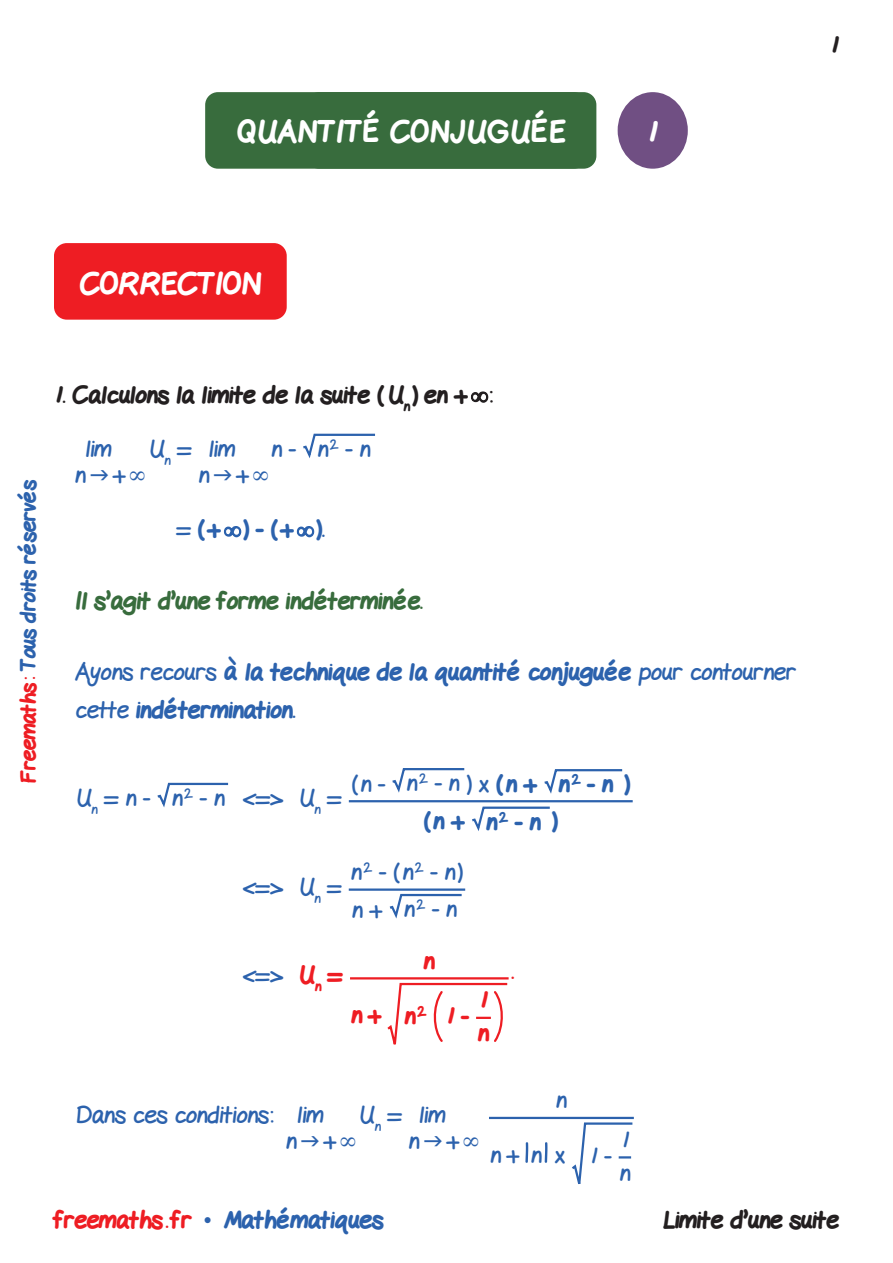
<style>
.page{position:relative;width:893px;height:1263px;background:#fff}
.page>*{position:absolute;margin:0;border:0;box-sizing:border-box;transform-origin:0 0}
.t1{font:800 30px "Gel Pen";letter-spacing:.02em;color:#fff}
.t2{font:800 30px "Gel Pen";color:#fff}
.Texte-corr{font:800 24px/37.5px "Gel Pen";color:#2c62ad}
.Texte-corr-2{font:24px "Gel Pen";color:#2c62ad}
.Texte{font:24px "Gel Pen";color:#2c62ad}
.Texte-Ennonce{font:800 24px "Gel Pen";color:#231f20}
.Texte-corr-3{font:800 24px "Gel Pen";color:#386c3d}
.Texte-2{font:800 24px "Gel Pen";color:#2c62ad}
.Texte-3{font:800 24px "Gel Pen";color:#ee1d23}
.Texte-corr-4{font:800 24px "Gel Pen";color:#ee1d23}
.t3{font:800 21px "Gel Pen";letter-spacing:-.01em;color:#2c62ad}
.s1{color:#ee1d23}
.s2{font-weight:400}
.s3{font-weight:800}
.s4{font-weight:800;color:#ee1d23}
.s5{font-family:"Times New Roman";font-weight:400}
</style>
<div class="page">
<div style="left:54px;top:243px;width:233px;height:77px;background:#ee1d23;border-radius:13px"></div>
<svg style="left:471px;top:391px;width:18px;height:12px"></svg>
<svg style="left:303px;top:433px;width:72px;height:25px"></svg>
<svg style="left:223px;top:526px;width:19px;height:12px"></svg>
<svg style="left:296px;top:526px;width:19px;height:12px"></svg>
<svg style="left:157px;top:782px;width:72px;height:26px"></svg>
<hr style="left:349px;top:800px;width:284px;height:2px;background:#2c62ad">
<svg style="left:392px;top:768px;width:73px;height:25px"></svg>
<svg style="left:544px;top:769px;width:79px;height:25px"></svg>
<svg style="left:472px;top:806px;width:78px;height:25px"></svg>
<hr style="left:349px;top:888px;width:116px;height:3px;background:#2c62ad">
<svg style="left:389px;top:893px;width:73px;height:26px"></svg>
<hr style="left:350px;top:977px;width:159px;height:2px;background:#ee1d23">
<svg style="left:387px;top:982px;width:121px;height:63px"></svg>
<hr style="left:489px;top:1117px;width:145px;height:2px;background:#2c62ad">
<svg style="left:525px;top:1142px;width:3px;height:21px"></svg>
<svg style="left:545px;top:1142px;width:2px;height:21px"></svg>
<svg style="left:572px;top:1122px;width:61px;height:62px"></svg>
<div style="left:618px;top:92px;width:70px;height:77px;background:#704f83;border-radius:50%"></div>
<div style="left:205px;top:92px;width:391px;height:77px;background:#386c3d;border-radius:13px"></div>
<p class="t1" style="left:236px;top:109px;width:331px">QUANTITÉ CONJUGUÉE</p>
<p class="t1" style="left:647px;top:109px;width:12px">1</p>
<p class="t1" style="left:406px;top:109px;width:83px">TITRE</p>
<p class="Texte-Ennonce" style="left:830px;top:26px;width:10px">1</p>
<p class="t2" style="left:80px;top:260px;width:183px">CORRECTION</p>
<p class="t3" style="left:12px;top:783px;width:305px;rotate:-90deg"><span class="s1">Freemaths:</span> Tous droits réservés</p>
<p class="Texte-Ennonce" style="left:54px;top:376px;width:440px">1. Calculons la limite de la suite (U<sub>n</sub> ) en + :</p>
<p class="Texte-corr-2" style="left:85px;top:429px;width:28px">lim</p>
<p class="Texte" style="left:75px;top:455px;width:72px">n +∞</p>
<p class="Texte-corr-2" style="left:272px;top:429px;width:26px">n -</p>
<p class="Texte" style="left:318px;top:429px;width:54px">n<sup>2</sup> - n</p>
<p class="Texte-corr-2" style="left:148px;top:429px;width:45px">U<sub>n</sub> =</p>
<p class="Texte-corr-2" style="left:209px;top:429px;width:28px">lim</p>
<p class="Texte" style="left:199px;top:455px;width:72px">n +∞</p>
<p class="Texte-corr" style="left:177px;top:509px;width:149px"><span class="s2">=</span> (+ ) - (+ ).</p>
<p class="Texte-corr-3" style="left:75px;top:582px;width:349px">Il s’agit d’une forme indéterminée.</p>
<p class="Texte-corr" style="left:75px;top:652px;width:722px"><span class="s2">Ayons recours</span> à la technique de la quantité conjuguée <span class="s2">pour contourner cette</span> indétermination<span class="s2">.</span></p>
<p class="Texte-corr-2" style="left:75px;top:778px;width:77px">U<sub>n</sub> = n -</p>
<p class="Texte" style="left:172px;top:778px;width:54px">n<sup>2</sup> -n</p>
<p class="Texte-corr-2" style="left:243px;top:778px;width:100px">&lt;=&gt; U<sub>n</sub> =</p>
<p class="Texte" style="left:351px;top:764px;width:35px">(n -</p>
<p class="Texte" style="left:407px;top:763px;width:132px">n<sup>2</sup> - n ) x <span class="s3">(n+</span></p>
<p class="Texte-2" style="left:559px;top:765px;width:56px">n<sup>2</sup> - n</p>
<p class="Texte-2" style="left:625px;top:765px;width:6px">)</p>
<p class="Texte-2" style="left:424px;top:802px;width:43px">(n+</p>
<p class="Texte-2" style="left:487px;top:803px;width:56px">n<sup>2</sup> - n</p>
<p class="Texte-2" style="left:553px;top:802px;width:6px">)</p>
<p class="Texte-corr-2" style="left:243px;top:867px;width:100px">&lt;=&gt; U<sub>n</sub> =</p>
<p class="Texte" style="left:351px;top:852px;width:113px">n<sup>2</sup> - (n<sup>2</sup> - n)</p>
<p class="Texte" style="left:352px;top:889px;width:32px">n +</p>
<p class="Texte" style="left:404px;top:889px;width:54px">n<sup>2</sup> - n</p>
<p class="Texte-corr-2" style="left:243px;top:955px;width:101px">&lt;=&gt; <span class="s4">U</span><sub>n</sub> <span class="s4">=</span></p>
<p class="Texte-3" style="left:424px;top:942px;width:12px">n</p>
<p class="Texte-3" style="left:351px;top:996px;width:31px">n+</p>
<p class="Texte-3" style="left:405px;top:997px;width:66px">n<sup>2</sup> 1 -</p>
<p class="Texte-3" style="left:479px;top:981px;width:10px">1</p>
<p class="Texte-3" style="left:478px;top:1014px;width:12px">n</p>
<p class="Texte-corr-4" style="left:512px;top:952px;width:4px">.</p>
<p class="Texte-corr-2" style="left:75px;top:1095px;width:200px">Dans ces conditions:</p>
<p class="Texte-corr-2" style="left:297px;top:1095px;width:28px">lim</p>
<p class="Texte" style="left:286px;top:1120px;width:72px">n +∞</p>
<p class="Texte-corr-2" style="left:358px;top:1095px;width:45px">U<sub>n</sub> =</p>
<p class="Texte-corr-2" style="left:419px;top:1095px;width:28px">lim</p>
<p class="Texte" style="left:409px;top:1120px;width:72px">n +∞</p>
<p class="Texte" style="left:556px;top:1080px;width:12px">n</p>
<p class="Texte" style="left:490px;top:1135px;width:76px">n+ n x</p>
<p class="Texte" style="left:589px;top:1135px;width:24px">1 -</p>
<p class="Texte" style="left:621px;top:1120px;width:10px">1</p>
<p class="Texte" style="left:620px;top:1153px;width:12px">n</p>
<p class="Texte-corr" style="left:54px;top:1199px;width:331px"><span class="s1">freemaths . fr</span> <span class="s5">•</span> Mathématiques</p>
<p class="Texte-Ennonce" style="left:663px;top:1201px;width:178px">Limite d’une suite</p>
</div>
